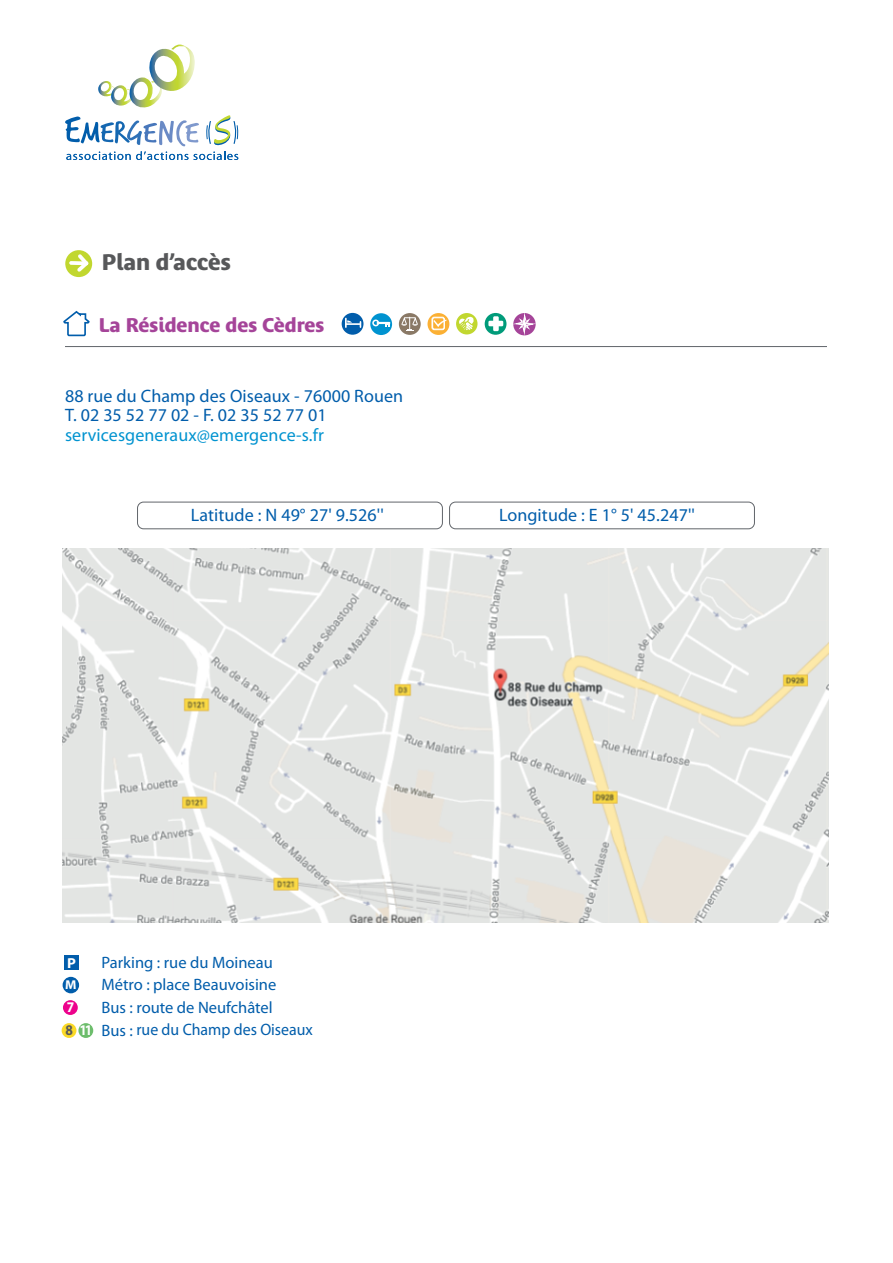
<style>
.page{position:relative;width:893px;height:1263px;background:#fff}
.page>*{position:absolute;margin:0;border:0;box-sizing:border-box;transform-origin:0 0}
.t1{font:700 22.35px "Bienvenue Beta";color:#57585a}
.t2{font:700 19.65px "Bienvenue Beta";color:#a54499}
.t3{font:18px/19.5px "Myriad Pro";letter-spacing:.005em;color:#015dab}
.t4{font:18px "Myriad Pro";letter-spacing:.005em;color:#0093d0}
.t5{font:16.5px/22.5px "Myriad Pro";color:#015dab;text-align:center}
.t6{font:700 14.85px "Myriad Pro";color:#fff;scale:.91 1}
.t7{font:700 14.55px "Myriad Pro";color:#fff;scale:1.05 1}
.t8{font:700 12.75px "Myriad Pro";color:#fff;scale:1.05 1}
.s1{font-weight:700;font-size:14.85px;color:#57585a}
.s2{font-weight:700;font-size:14.85px;color:#fff}
</style>
<div class="page">
<img style="left:63px;top:548px;width:766px;height:374px">
<svg style="left:98px;top:44px;width:97px;height:64px"></svg>
<svg style="left:65px;top:115px;width:173px;height:45px"></svg>
<div style="left:65px;top:250px;width:27px;height:27px;background:#c1d72f;border-radius:50%"></div>
<svg style="left:69px;top:261px;width:19px;height:4px"></svg>
<svg style="left:77px;top:254px;width:11px;height:18px"></svg>
<svg style="left:63px;top:310px;width:27px;height:27px"></svg>
<hr style="left:65px;top:346px;width:762px;height:1px;background:#61656a">
<div style="left:64px;top:955px;width:15px;height:15px;background:#015dab"></div>
<div style="left:63px;top:977px;width:16px;height:16px;background:#015dab;border-radius:50%"></div>
<div style="left:78px;top:1023px;width:15px;height:15px;background:#6dbd6c;border-radius:50%"></div>
<div style="left:62px;top:1023px;width:14px;height:15px;background:#fbda27;border-radius:50%"></div>
<div style="left:63px;top:1000px;width:15px;height:15px;background:#ed028c;border-radius:50%"></div>
<svg style="left:427px;top:313px;width:22px;height:22px"></svg>
<svg style="left:432px;top:317px;width:14px;height:13px"></svg>
<div style="left:432px;top:317px;width:12px;height:13px;border:1px solid #fff;border-radius:2px"></div>
<svg style="left:485px;top:313px;width:21px;height:22px"></svg>
<div style="left:488px;top:321px;width:15px;height:5px;background:#fff"></div>
<div style="left:493px;top:316px;width:6px;height:15px;background:#fff"></div>
<div style="left:456px;top:313px;width:21px;height:21px;background:#c1d72f;border-radius:50%"></div>
<svg style="left:458px;top:316px;width:17px;height:14px"></svg>
<svg style="left:370px;top:313px;width:22px;height:22px"></svg>
<div style="left:372px;top:320px;width:7px;height:6px;background:#f6fbfd;border-radius:50%"></div>
<svg style="left:374px;top:321px;width:15px;height:6px"></svg>
<div style="left:342px;top:313px;width:21px;height:22px;background:#015dab;border-radius:50%"></div>
<svg style="left:345px;top:318px;width:16px;height:9px"></svg>
<svg style="left:399px;top:313px;width:22px;height:22px"></svg>
<svg style="left:401px;top:316px;width:17px;height:15px"></svg>
<svg style="left:513px;top:313px;width:23px;height:22px"></svg>
<svg style="left:515px;top:315px;width:18px;height:18px"></svg>
<div style="left:137px;top:502px;width:306px;height:27px;border:1px solid #61656a;border-radius:6px"></div>
<div style="left:449px;top:502px;width:306px;height:27px;border:1px solid #61656a;border-radius:6px"></div>
<p class="t1" style="left:102px;top:249px;width:131px">Plan d’accès</p>
<p class="t2" style="left:99px;top:314px;width:227px">La Résidence des Cèdres</p>
<p class="t3" style="left:65px;top:385px;width:340px">88 rue du Champ des Oiseaux - 76000 Rouen<br>T. 02 35 52 77 02 - F. 02 35 52 77 01</p>
<p class="t4" style="left:65px;top:423px;width:260px">servicesgeneraux@emergence-s.fr</p>
<p class="t3" style="left:191px;top:504px;width:194px">Latitude : N 49° 27' 9.526''</p>
<p class="t3" style="left:499px;top:504px;width:197px">Longitude : E 1° 5' 45.247''</p>
<p class="t5" style="left:65px;top:951px;width:249px">Parking : rue du Moineau<br>Métro : place Beauvoisine<br>Bus : route de Neufchâtel<br><span class="s1">8</span> <span class="s2">11</span> Bus : rue du Champ des Oiseaux</p>
<p class="t7" style="left:67px;top:953px;width:10px">P</p>
<p class="t8" style="left:65px;top:976px;width:12px">M</p>
<p class="t6" style="left:67px;top:998px;width:10px">7</p>
</div>
